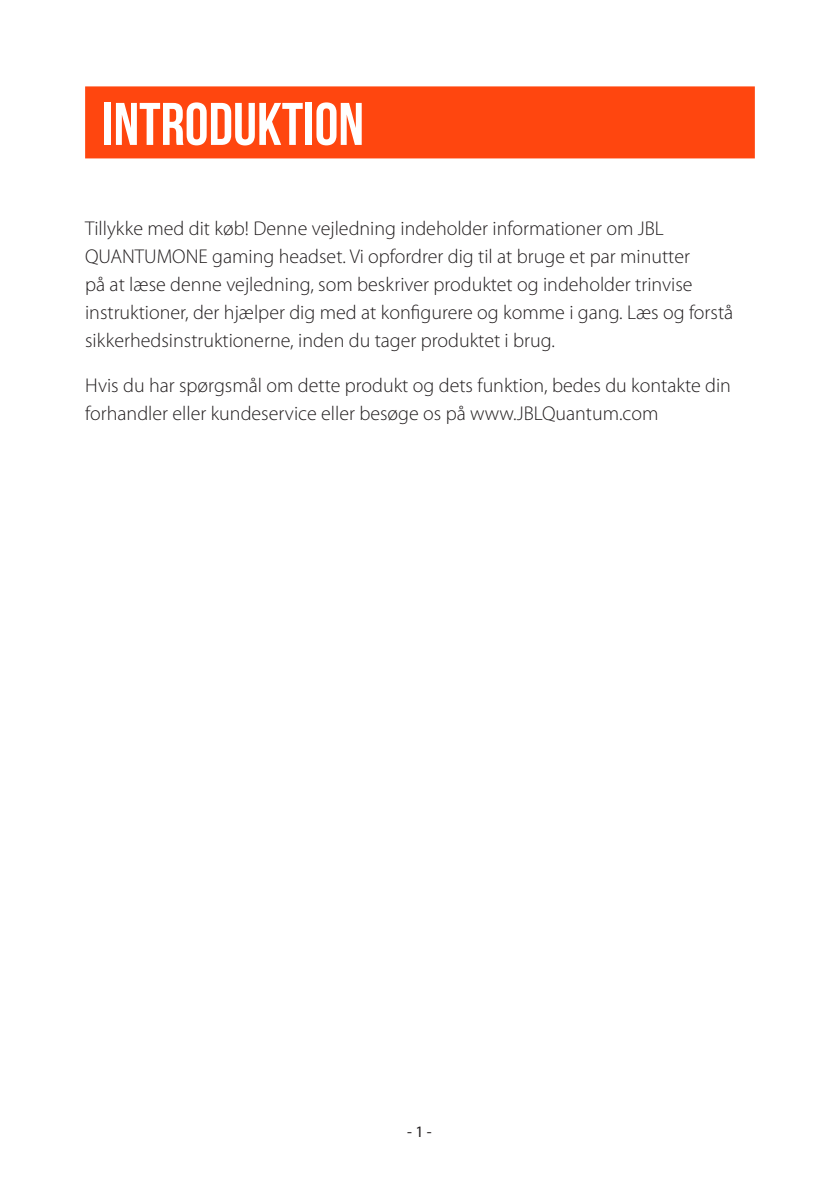
<style>
.page{position:relative;width:840px;height:1191px;background:#fff}
.page>*{position:absolute;margin:0;border:0;box-sizing:border-box;transform-origin:0 0}
.Title1{font:700 60px "Bebas Neue";color:#fff}
.Body{font:300 20px/28px "Myriad Pro";color:#231f20}
.t1{font:16px "Myriad Pro";color:#231f20}
</style>
<div class="page">
<div style="left:85px;top:86px;width:669px;height:72px;background:#ff460f"></div>
<p class="Title1" style="left:102px;top:91px;width:263px">INTRODUKTION</p>
<p class="Body" style="left:85px;top:214px;width:649px">Tillykke med dit køb! Denne vejledning indeholder informationer om JBL QUANTUMONE gaming headset. Vi opfordrer dig til at bruge et par minutter<br>på at læse denne vejledning, som beskriver produktet og indeholder trinvise instruktioner, der hjælper dig med at konfigurere og komme i gang. Læs og forstå sikkerhedsinstruktionerne, inden du tager produktet i brug.</p>
<p class="Body" style="left:85px;top:371px;width:647px">Hvis du har spørgsmål om dette produkt og dets funktion, bedes du kontakte din forhandler eller kundeservice eller besøge os på www.JBLQuantum.com</p>
<p class="t1" style="left:407px;top:1122px;width:26px">- 1 -</p>
</div>
